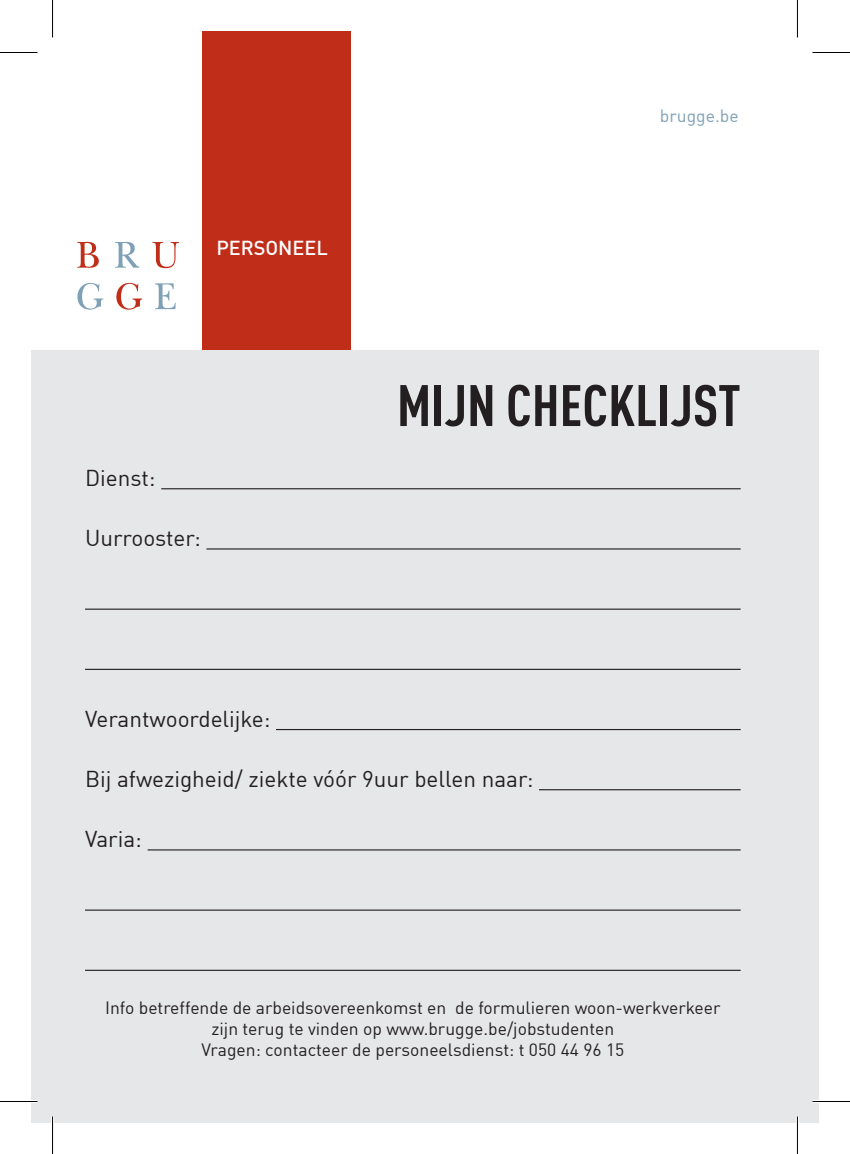
<style>
.page{position:relative;width:850px;height:1154px;background:#fff}
.page>*{position:absolute;margin:0;border:0;box-sizing:border-box;transform-origin:0 0}
.t1{font:700 condensed 57.5px "DIN Offc Pro";color:#231f20}
.t2{font:22.5px "DIN Offc Pro";color:#231f20}
.t3{font:500 19.75px "DIN Offc Pro";color:#fff}
.t4{font:17.5px/21px "DIN Offc Pro";color:#231f20;text-align:center}
.t5{font:17.5px "DIN";color:#7ea1b7}
</style>
<div class="page">
<svg style="left:77px;top:242px;width:22px;height:26px"></svg>
<svg style="left:115px;top:242px;width:24px;height:26px"></svg>
<svg style="left:152px;top:242px;width:27px;height:26px"></svg>
<svg style="left:77px;top:283px;width:26px;height:27px"></svg>
<svg style="left:116px;top:283px;width:26px;height:27px"></svg>
<svg style="left:155px;top:283px;width:21px;height:26px"></svg>
<div style="left:201px;top:31px;width:149px;height:319px;background:#c02d19"></div>
<div style="left:31px;top:350px;width:787px;height:773px;background:#e6e7e9"></div>
<hr style="left:161px;top:488px;width:579px;height:1px;background:#231f20">
<hr style="left:206px;top:548px;width:534px;height:1px;background:#231f20">
<hr style="left:85px;top:608px;width:655px;height:2px;background:#231f20">
<hr style="left:85px;top:669px;width:655px;height:1px;background:#231f20">
<hr style="left:276px;top:729px;width:464px;height:1px;background:#231f20">
<hr style="left:538px;top:789px;width:202px;height:1px;background:#231f20">
<hr style="left:147px;top:849px;width:593px;height:1px;background:#231f20">
<hr style="left:85px;top:909px;width:655px;height:2px;background:#231f20">
<hr style="left:85px;top:970px;width:655px;height:1px;background:#231f20">
<hr style="left:0;top:1100px;width:38px;height:3px;background:#fff">
<hr style="left:812px;top:1100px;width:37px;height:3px;background:#fff">
<hr style="left:51px;top:1116px;width:3px;height:38px;background:#fff">
<hr style="left:795px;top:1116px;width:3px;height:38px;background:#fff">
<hr style="left:0;top:52px;width:38px;height:1px;background:#000">
<hr style="left:812px;top:52px;width:37px;height:1px;background:#000">
<hr style="left:0;top:1101px;width:38px;height:1px;background:#000">
<hr style="left:812px;top:1101px;width:37px;height:1px;background:#000">
<hr style="left:52px;top:0;width:1px;height:38px;background:#000">
<hr style="left:52px;top:1116px;width:1px;height:38px;background:#000">
<hr style="left:796px;top:0;width:1px;height:38px;background:#000">
<hr style="left:796px;top:1116px;width:1px;height:38px;background:#000">
<p class="t3" style="left:216px;top:231px;width:113px">PERSONEEL</p>
<p class="t2" style="left:85px;top:460px;width:72px">Dienst:</p>
<p class="t2" style="left:85px;top:520px;width:117px">Uurrooster:</p>
<p class="t5" style="left:659px;top:104px;width:80px">brugge.be</p>
<h1 class="t1" style="left:396px;top:362px;width:345px">mijn CHECKLIJST</h1>
<p class="t2" style="left:85px;top:701px;width:187px">Verantwoordelijke:</p>
<p class="t2" style="left:85px;top:761px;width:449px">Bij afwezigheid/ ziekte vóór 9uur bellen naar:</p>
<p class="t2" style="left:85px;top:821px;width:58px">Varia:</p>
<p class="t4" style="left:105px;top:995px;width:616px">Info betreffende de arbeidsovereenkomst en de formulieren woon-werkverkeer zijn terug te vinden op www.brugge.be/jobstudenten<br>Vragen: contacteer de personeelsdienst: t 050 44 96 15</p>
</div>
